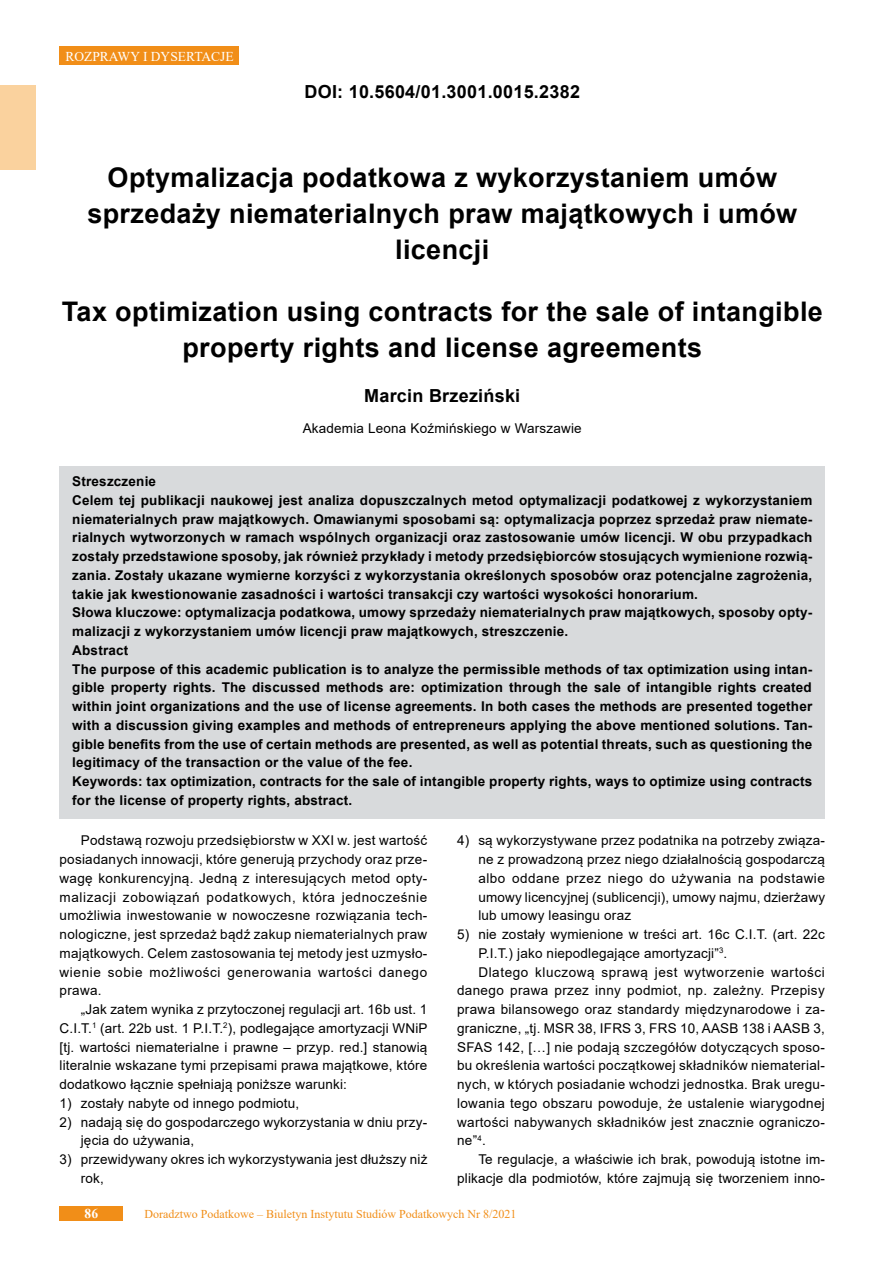
<style>
.page{position:relative;width:893px;height:1263px;background:#fff}
.page>*{position:absolute;margin:0;border:0;box-sizing:border-box;transform-origin:0 0}
.tytul{font:700 27px/36px "Arial";letter-spacing:.015em;color:#000;text-align:center}
.doi{font:700 18px "Arial";letter-spacing:.015em;color:#000}
.autor1{font:700 18px "Arial";letter-spacing:.015em;color:#000}
.lead{font:700 13.5px/18.8px "Arial";letter-spacing:.015em;color:#000;text-align:justify}
.tekst{font:13.5px/18.8px "Arial";letter-spacing:.015em;color:#000;text-align:justify}
.punkt1{font:13.5px/18.8px "Arial";letter-spacing:.015em;color:#000}
.inf_o_autorze{font:13.5px "Arial";letter-spacing:.015em;color:#000}
.t1{font:13.5px "Times New Roman";color:#fff}
.t2{font:700 13.5px "Times New Roman";color:#fff}
.t3{font:12px "Times New Roman";color:#f18e18}
</style>
<div class="page">
<div style="left:60px;top:1205px;width:63px;height:15px;background:#f18e18"></div>
<div style="left:60px;top:46px;width:179px;height:19px;background:#f18e18"></div>
<div style="left:0;top:85px;width:36px;height:85px;background:#fad29e"></div>
<div style="left:60px;top:466px;width:765px;height:34px;background:#d8dadc"></div>
<div style="left:60px;top:484px;width:765px;height:128px;background:#d8dadc"></div>
<div style="left:60px;top:597px;width:765px;height:53px;background:#d8dadc"></div>
<div style="left:60px;top:634px;width:765px;height:34px;background:#d8dadc"></div>
<div style="left:60px;top:653px;width:765px;height:128px;background:#d8dadc"></div>
<div style="left:60px;top:766px;width:765px;height:52px;background:#d8dadc"></div>
<p class="t1" style="left:65px;top:47px;width:170px">ROZPRAWY I DYSERTACJE</p>
<p class="doi" style="left:304px;top:79px;width:277px">DOI: 10.5604/01.3001.0015.2382</p>
<p class="tytul" style="left:87px;top:160px;width:711px">Optymalizacja podatkowa z wykorzystaniem umów sprzedaży niematerialnych praw majątkowych i umów licencji</p>
<p class="tytul" style="left:62px;top:294px;width:763px">Tax optimization using contracts for the sale of intangible property rights and license agreements</p>
<p class="autor1" style="left:364px;top:383px;width:158px">Marcin Brzeziński</p>
<p class="inf_o_autorze" style="left:303px;top:419px;width:281px">Akademia Leona Koźmińskiego w Warszawie</p>
<p class="lead" style="left:72px;top:472px;width:85px">Streszczenie</p>
<p class="lead" style="left:72px;top:491px;width:742px">Celem tej publikacji naukowej jest analiza dopuszczalnych metod optymalizacji podatkowej z wykorzystaniem niematerialnych praw majątkowych. Omawianymi sposobami są: optymalizacja poprzez sprzedaż praw niemate&shy;rialnych wytworzonych w ramach wspólnych organizacji oraz zastosowanie umów licencji. W obu przypadkach zostały przedstawione sposoby, jak również przykłady i metody przedsiębiorców stosujących wymienione rozwią&shy;zania. Zostały ukazane wymierne korzyści z wykorzystania określonych sposobów oraz potencjalne zagrożenia, takie jak kwestionowanie zasadności i wartości transakcji czy wartości wysokości honorarium.</p>
<p class="lead" style="left:72px;top:603px;width:741px">Słowa kluczowe: optymalizacja podatkowa, umowy sprzedaży niematerialnych praw majątkowych, sposoby opty&shy;malizacji z wykorzystaniem umów licencji praw majątkowych, streszczenie.</p>
<p class="lead" style="left:72px;top:641px;width:58px">Abstract</p>
<p class="lead" style="left:72px;top:660px;width:741px">The purpose of this academic publication is to analyze the permissible methods of tax optimization using intan&shy;gible property rights. The discussed methods are: optimization through the sale of intangible rights created within joint organizations and the use of license agreements. In both cases the methods are presented together with a discussion giving examples and methods of entrepreneurs applying the above mentioned solutions. Tan&shy;gible benefits from the use of certain methods are presented, as well as potential threats, such as questioning the legitimacy of the transaction or the value of the fee.</p>
<p class="lead" style="left:72px;top:772px;width:741px">Keywords: tax optimization, contracts for the sale of intangible property rights, ways to optimize using contracts for the license of property rights, abstract.</p>
<p class="tekst" style="left:60px;top:831px;width:369px;text-indent:21px">Podstawą rozwoju przedsiębiorstw w XXI w. jest wartość posiadanych innowacji, które generują przychody oraz prze&shy;wagę konkurencyjną. Jedną z interesujących metod opty&shy;malizacji zobowiązań podatkowych, która jednocześnie umożliwia inwestowanie w nowoczesne rozwiązania tech&shy;nologiczne, jest sprzedaż bądź zakup niematerialnych praw majątkowych. Celem zastosowania tej metody jest uzmysło&shy;wienie sobie możliwości generowania wartości danego prawa.</p>
<p class="tekst" style="left:60px;top:1000px;width:370px;text-indent:21px">„Jak zatem wynika z przytoczonej regulacji art. 16b ust. 1<br>C.I.T.<sup>1</sup> (art. 22b ust. 1 P.I.T.<sup>2</sup>), podlegające amortyzacji WNiP [tj. wartości niematerialne i prawne – przyp. red.] stanowią literalnie wskazane tymi przepisami prawa majątkowe, które dodatkowo łącznie spełniają poniższe warunki:</p>
<p class="punkt1" style="left:60px;top:1094px;width:241px">1) zostały nabyte od innego podmiotu,</p>
<p class="punkt1" style="left:81px;top:1112px;width:348px;text-indent:-21px">2) nadają się do gospodarczego wykorzystania w dniu przy&shy;jęcia do używania,</p>
<p class="punkt1" style="left:81px;top:1150px;width:348px;text-indent:-21px">3) przewidywany okres ich wykorzystywania jest dłuższy niż rok,</p>
<p class="punkt1" style="left:478px;top:831px;width:348px;text-align:justify;text-indent:-21px">4) są wykorzystywane przez podatnika na potrzeby związa&shy;ne z prowadzoną przez niego działalnością gospodarczą albo oddane przez niego do używania na podstawie umowy licencyjnej (sublicencji), umowy najmu, dzierżawy lub umowy leasingu oraz</p>
<p class="punkt1" style="left:478px;top:925px;width:348px;text-indent:-21px">5) nie zostały wymienione w treści art. 16c C.I.T. (art. 22c<br>P.I.T.) jako niepodlegające amortyzacji”<sup>3</sup>.</p>
<p class="tekst" style="left:457px;top:962px;width:369px;text-indent:21px">Dlatego kluczową sprawą jest wytworzenie wartości danego prawa przez inny podmiot, np. zależny. Przepisy prawa bilansowego oraz standardy międzynarodowe i za&shy;graniczne, „tj. MSR 38, IFRS 3, FRS 10, AASB 138 i AASB 3, SFAS 142, […] nie podają szczegółów dotyczących sposo&shy;bu określenia wartości początkowej składników niematerial&shy;nych, w których posiadanie wchodzi jednostka. Brak uregu&shy;lowania tego obszaru powoduje, że ustalenie wiarygodnej wartości nabywanych składników jest znacznie ograniczo&shy;ne”<sup>4</sup>.</p>
<p class="tekst" style="left:457px;top:1150px;width:369px;text-align:right">Te regulacje, a właściwie ich brak, powodują istotne im&shy;plikacje dla podmiotów, które zajmują się tworzeniem inno-</p>
<p class="t2" style="left:85px;top:1204px;width:15px">86</p>
<p class="t3" style="left:145px;top:1205px;width:373px">Doradztwo Podatkowe – Biuletyn Instytutu Studiów Podatkowych Nr 8/2021</p>
</div>
